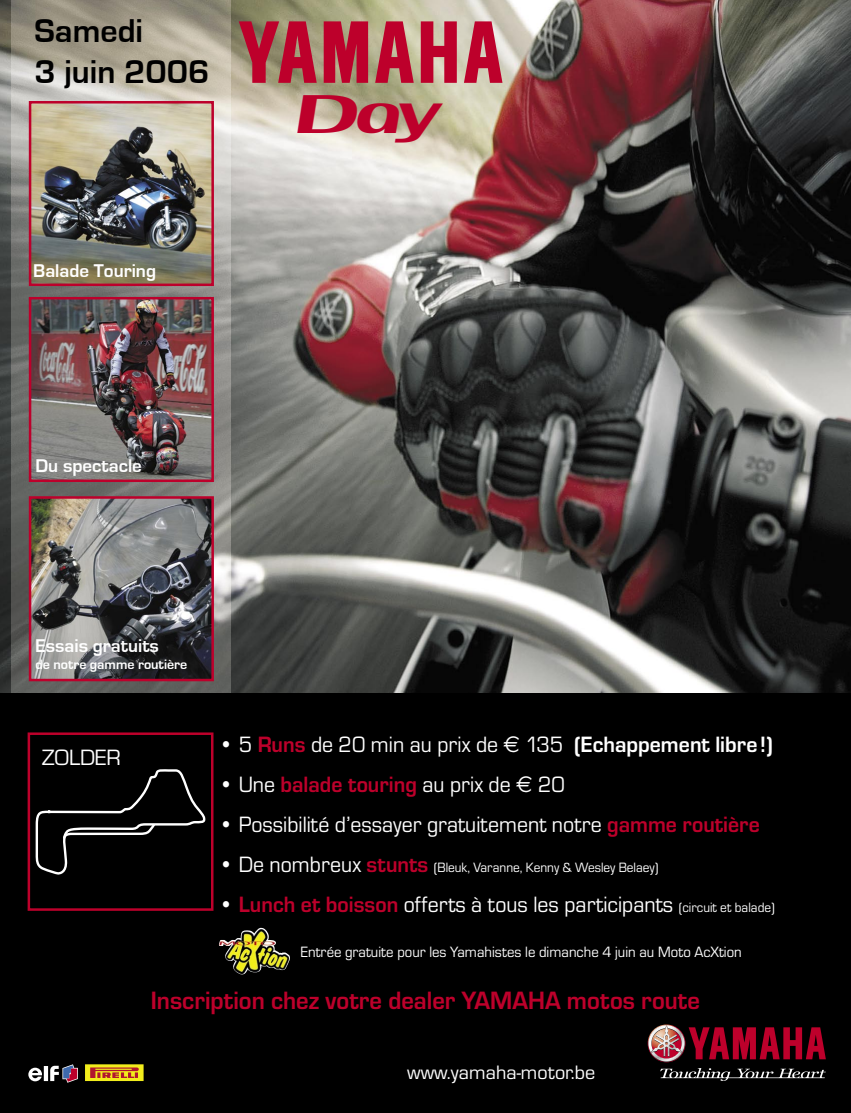
<style>
.page{position:relative;width:851px;height:1113px;background:#fff}
.page>*{position:absolute;margin:0;border:0;box-sizing:border-box;transform-origin:0 0}
.t1{font:46.95px "Koolhoven One Zero One";color:#bd002b;scale:.9 1}
.t2{font:700 34px/40.8px "Eurostile";color:#000}
.t3{font:700 26px "Eurostile T";color:#bd002b;scale:.95 1}
.t4{font:23px "Eurostile T";color:#fff;scale:.95 1}
.t5{font:23px "Eurostile T";color:#fff}
.t6{font:20.15px "Eurostile T";color:#fff}
.t7{font:700 19px "Eurostile";color:#fff}
.t8{font:15.5px "Eurostile T";color:#fff;scale:.95 1}
.t9{font:14px "Eurostile T";color:#fff;scale:.95 1}
.t10{font:700 14px "Eurostile";color:#fff}
.s1{font-weight:700;color:#bd002b}
.s2{font-family:"Euro Sans"}
.s3{font-weight:700}
.s4{font-size:23px}
.s5{font-weight:700;font-size:23px;color:#bd002b}
.s6{font-size:14px}
</style>
<div class="page">
<img style="left:0;top:0;width:850px;height:693px">
<img style="left:12px;top:0;width:218px;height:693px">
<img style="left:29px;top:297px;width:185px;height:185px">
<img style="left:29px;top:101px;width:185px;height:185px">
<div style="left:0;top:693px;width:850px;height:420px;background:#000"></div>
<svg style="left:660px;top:1068px;width:165px;height:13px"></svg>
<svg style="left:647px;top:1024px;width:38px;height:38px"></svg>
<svg style="left:648px;top:1025px;width:177px;height:37px"></svg>
<div style="left:85px;top:1064px;width:58px;height:17px;background:#f2ed1c"></div>
<svg style="left:90px;top:1067px;width:49px;height:11px"></svg>
<hr style="left:44px;top:1066px;width:4px;height:15px;background:#fff">
<svg style="left:28px;top:1067px;width:14px;height:14px"></svg>
<svg style="left:50px;top:1064px;width:28px;height:18px"></svg>
<svg style="left:28px;top:732px;width:185px;height:178px"></svg>
<svg style="left:420px;top:21px;width:36px;height:62px;background:#c23951"></svg>
<svg style="left:323px;top:21px;width:45px;height:62px;background:#b81c39"></svg>
<svg style="left:239px;top:21px;width:77px;height:62px;background:#ac424b"></svg>
<svg style="left:375px;top:21px;width:38px;height:62px;background:#bc4754"></svg>
<svg style="left:464px;top:21px;width:38px;height:62px;background:#c65064"></svg>
<img style="left:29px;top:496px;width:185px;height:185px">
<img style="left:219px;top:927px;width:71px;height:47px">
<h2 class="t2" style="left:35px;top:11px;width:176px">Samedi<br>3 juin 2006</h2>
<p class="t7" style="left:33px;top:260px;width:124px">Balade Touring</p>
<h1 class="t1" style="left:297px;top:94px;width:160px">Day</h1>
<p class="t7" style="left:35px;top:456px;width:108px">Du spectacle</p>
<p class="t7" style="left:35px;top:635px;width:125px">Essais gratuits</p>
<p class="t10" style="left:35px;top:656px;width:153px">de notre gamme routière</p>
<p class="t5" style="left:42px;top:744px;width:81px">ZOLDER</p>
<p class="t4" style="left:219px;top:732px;width:584px">• 5 <span class="s1">Runs</span> de 20 min au prix de <span class="s2">€</span> 135 <span class="s3">(Echappement libre !)</span></p>
<p class="t4" style="left:219px;top:772px;width:366px">• Une <span class="s1">balade touring</span> au prix de <span class="s2">€</span> 20</p>
<p class="t4" style="left:219px;top:812px;width:571px">• Possibilité d’essayer gratuitement notre <span class="s1">gamme routière</span></p>
<p class="t9" style="left:219px;top:859px;width:464px"><span class="s4">• De nombreux</span> <span class="s5">stunts</span> (Bleuk, Varanne, Kenny &amp; Wesley Belaey)</p>
<p class="t4" style="left:219px;top:892px;width:586px">• <span class="s1">Lunch et boisson</span> offerts à tous les participants <span class="s6">(circuit et balade)</span></p>
<p class="t8" style="left:301px;top:943px;width:465px">Entrée gratuite pour les Yamahistes le dimanche 4 juin au Moto AcXtion</p>
<p class="t3" style="left:151px;top:986px;width:579px">Inscription chez votre dealer YAMAHA motos route</p>
<p class="t6" style="left:407px;top:1061px;width:190px">www.yamaha-motor.be</p>
</div>
